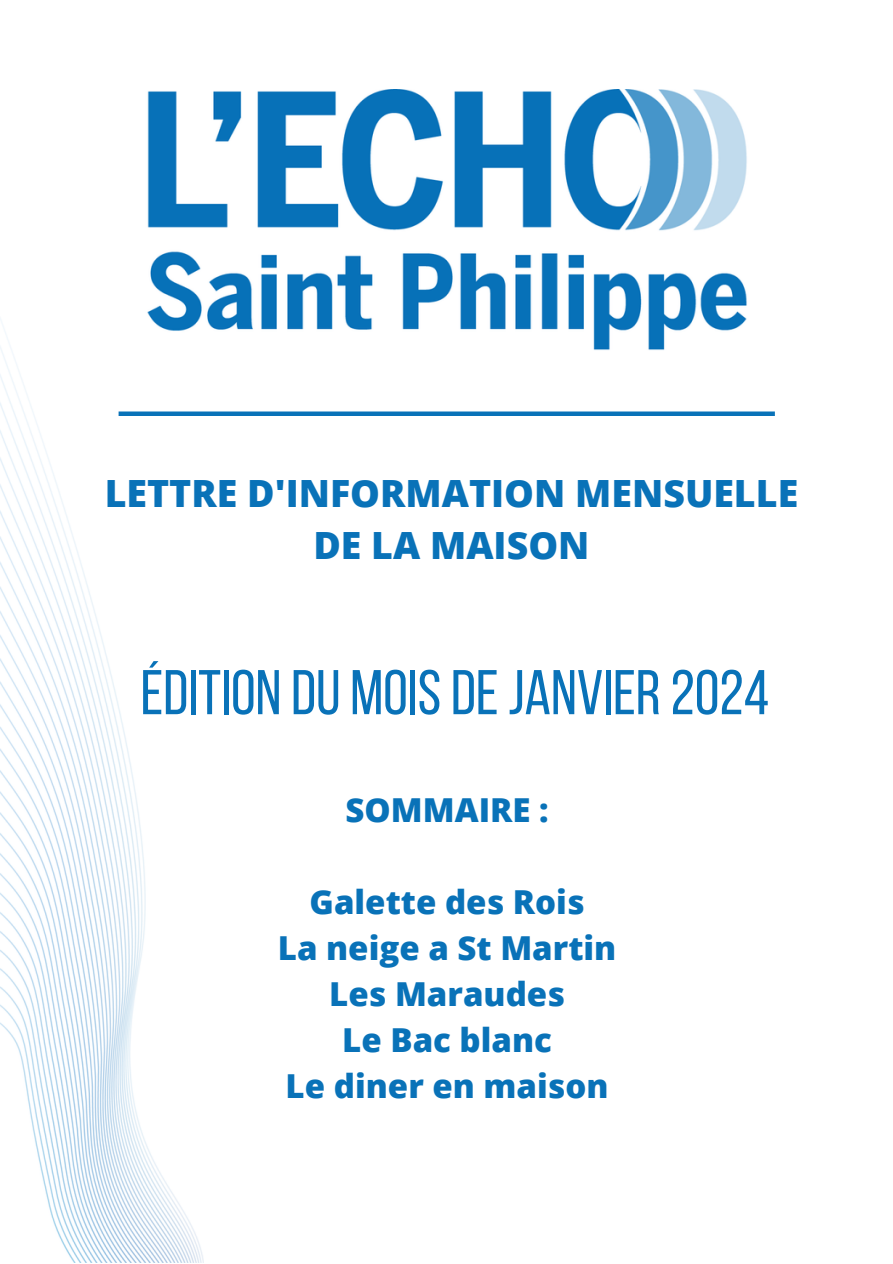
<style>
.page{position:relative;width:893px;height:1264px;background:#fff}
.page>*{position:absolute;margin:0;border:0;box-sizing:border-box;transform-origin:0 0}
.t1{font:63px "Bebas Neue";color:#0972b8}
.t2{font:800 37.5px/51.8px "Open Sans";color:#0972b8;text-align:center}
.t3{font:800 33px "Open Sans";color:#0972b8}
</style>
<div class="page">
<img style="left:0;top:318px;width:204px;height:944px">
<img style="left:146px;top:89px;width:601px;height:261px">
<div style="left:119px;top:411px;width:655px;height:5px;background:#0972b8"></div>
<p class="t2" style="left:105px;top:467px;width:695px">LETTRE D'INFORMATION MENSUELLE<br>DE LA MAISON</p>
<h2 class="t1" style="left:141px;top:667px;width:629px">ÉDITION DU MOIS DE JANVIER2024</h2>
<h1 class="t3" style="left:345px;top:786px;width:205px">SOMMAIRE :</h1>
<h3 class="t3" style="left:309px;top:878px;width:276px">Galette des Rois</h3>
<p class="t3" style="left:278px;top:924px;width:340px">La neige a St Martin</p>
<p class="t3" style="left:329px;top:970px;width:237px">Les Maraudes</p>
<p class="t3" style="left:342px;top:1016px;width:211px">Le Bac blanc</p>
<p class="t3" style="left:285px;top:1063px;width:324px">Le diner en maison</p>
</div>
